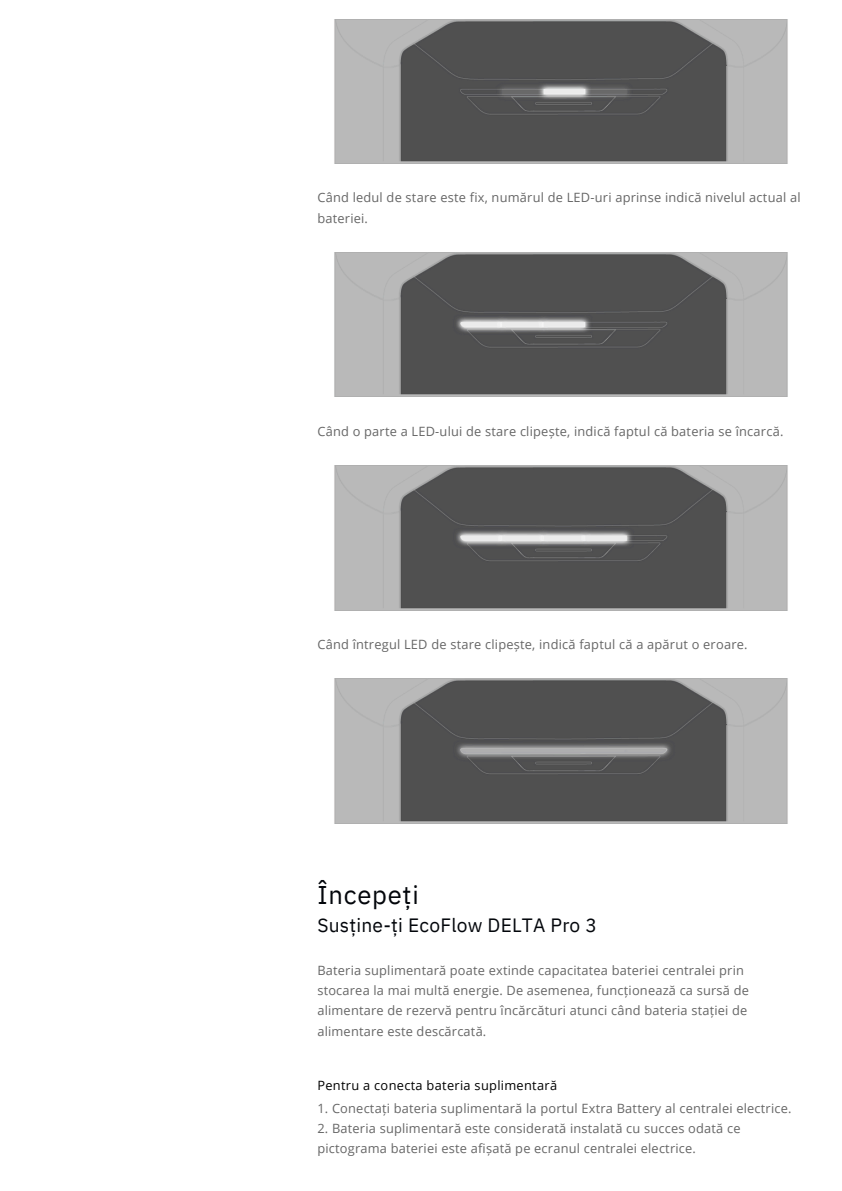
<style>
.page{position:relative;width:842px;height:1191px;background:#fff}
.page>*{position:absolute;margin:0;border:0;box-sizing:border-box;transform-origin:0 0}
.t1{font:25.6px "IBM Plex Sans";letter-spacing:.03em;color:#03060b}
.t2{font:19.2px "IBM Plex Sans";letter-spacing:.01em;color:#03060b}
.t3{font:12.8px/20.2px "Open Sans";letter-spacing:.015em;color:#666}
.t4{font:12.8px "Open Sans";letter-spacing:.025em;color:#000}
</style>
<div class="page">
<img style="left:334px;top:19px;width:454px;height:144px">
<img style="left:334px;top:253px;width:454px;height:144px">
<img style="left:334px;top:466px;width:454px;height:144px">
<img style="left:334px;top:679px;width:454px;height:144px">
<p class="t3" style="left:317px;top:187px;width:485px">Când ledul de stare este fix, numărul de LED-uri aprinse indică nivelul actual al bateriei.</p>
<p class="t3" style="left:317px;top:421px;width:468px">Când o parte a LED-ului de stare clipește, indică faptul că bateria se încarcă.</p>
<p class="t3" style="left:317px;top:634px;width:432px">Când întregul LED de stare clipește, indică faptul că a apărut o eroare.</p>
<p class="t1" style="left:317px;top:877px;width:103px">Începeți</p>
<p class="t2" style="left:317px;top:912px;width:281px">Susține-ți EcoFlow DELTA Pro 3</p>
<p class="t3" style="left:317px;top:959px;width:433px">Bateria suplimentară poate extinde capacitatea bateriei centralei prin stocarea la mai multă energie. De asemenea, funcționează ca sursă de alimentare de rezervă pentru încărcături atunci când bateria stației de alimentare este descărcată.</p>
<p class="t4" style="left:317px;top:1075px;width:241px">Pentru a conecta bateria suplimentară</p>
<p class="t3" style="left:317px;top:1097px;width:476px">1. Conectați bateria suplimentară la portul Extra Battery al centralei electrice.</p>
<h1 class="t3" style="left:317px;top:1117px;width:425px">2. Bateria suplimentară este considerată instalată cu succes odată ce pictograma bateriei este afișată pe ecranul centralei electrice.</h1>
</div>
